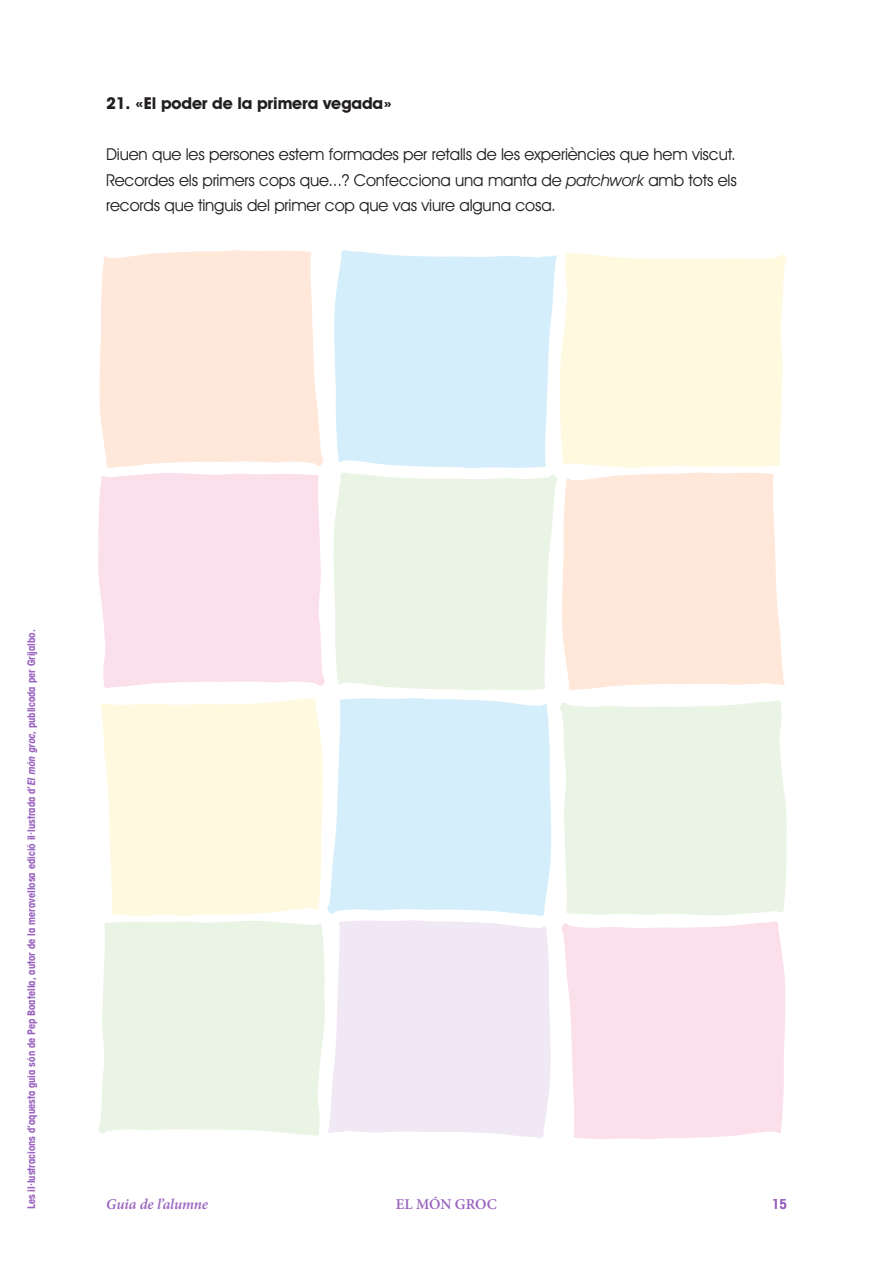
<style>
.page{position:relative;width:893px;height:1263px;background:#fff}
.page>*{position:absolute;margin:0;border:0;box-sizing:border-box;transform-origin:0 0}
.text_13_17{font:16.5px/25.5px "Avant Garde IT Cby BT";letter-spacing:-.01em;color:#231f20;text-align:justify}
.text_13_17-2{font:700 16.5px "Avant Garde IT Cby BT";letter-spacing:-.01em;color:#231f20}
.t1{font:italic 600 15px "Minion Pro";letter-spacing:-.01em;color:#9963bf}
.t2{font:600 15px "Minion Pro";letter-spacing:-.005em;color:#9963bf}
.t3{font:600 condensed 13.5px "ITC Avant Garde Std";color:#9963bf}
.t4{font:700 condensed 10.5px "Avant Garde IT Cby BT";color:#9963bf}
.s1{font-style:italic}
</style>
<div class="page">
<svg style="left:334px;top:250px;width:223px;height:218px;background:#d7f0fb"></svg>
<svg style="left:328px;top:920px;width:223px;height:218px;background:#f1e9f5"></svg>
<svg style="left:562px;top:472px;width:223px;height:219px;background:#ffe9dc"></svg>
<svg style="left:100px;top:698px;width:223px;height:218px;background:#fff9e1"></svg>
<svg style="left:560px;top:252px;width:227px;height:216px;background:#fff9e1"></svg>
<div style="left:98px;top:921px;width:227px;height:215px;background:#eaf4e5"></div>
<div style="left:98px;top:473px;width:227px;height:215px;background:#fbdfeb"></div>
<svg style="left:560px;top:700px;width:227px;height:216px;background:#ebf4e6"></svg>
<svg style="left:99px;top:250px;width:225px;height:218px;background:#ffe9dc"></svg>
<svg style="left:561px;top:921px;width:224px;height:218px;background:#fbe1ec"></svg>
<svg style="left:333px;top:472px;width:225px;height:218px;background:#ebf4e7"></svg>
<svg style="left:327px;top:698px;width:225px;height:218px;background:#d7f0fb"></svg>
<p class="text_13_17-2" style="left:106px;top:93px;width:288px">21. «El poder de la primera vegada»</p>
<p class="text_13_17" style="left:106px;top:141px;width:632px">Diuen que les persones estem formades per retalls de les experiències que hem viscut.<br>Recordes els primers cops que...? Confecciona una manta de <span class="s1">patchwork</span> amb tots els records que tinguis del primer cop que vas viure alguna cosa.</p>
<p class="t4" style="left:25px;top:1209px;width:581px;rotate:-90deg">Les il·lustracions d’aquesta guia són de Pep Boatella, autor de la meravellosa edició il·lustrada d’<span class="s1">El món groc</span>, publicada per Grijalbo.</p>
<p class="t1" style="left:106px;top:1195px;width:103px">Guia de l’alumne</p>
<p class="t2" style="left:396px;top:1195px;width:103px">EL MÓN GROC</p>
<p class="t3" style="left:772px;top:1196px;width:16px">15</p>
</div>
